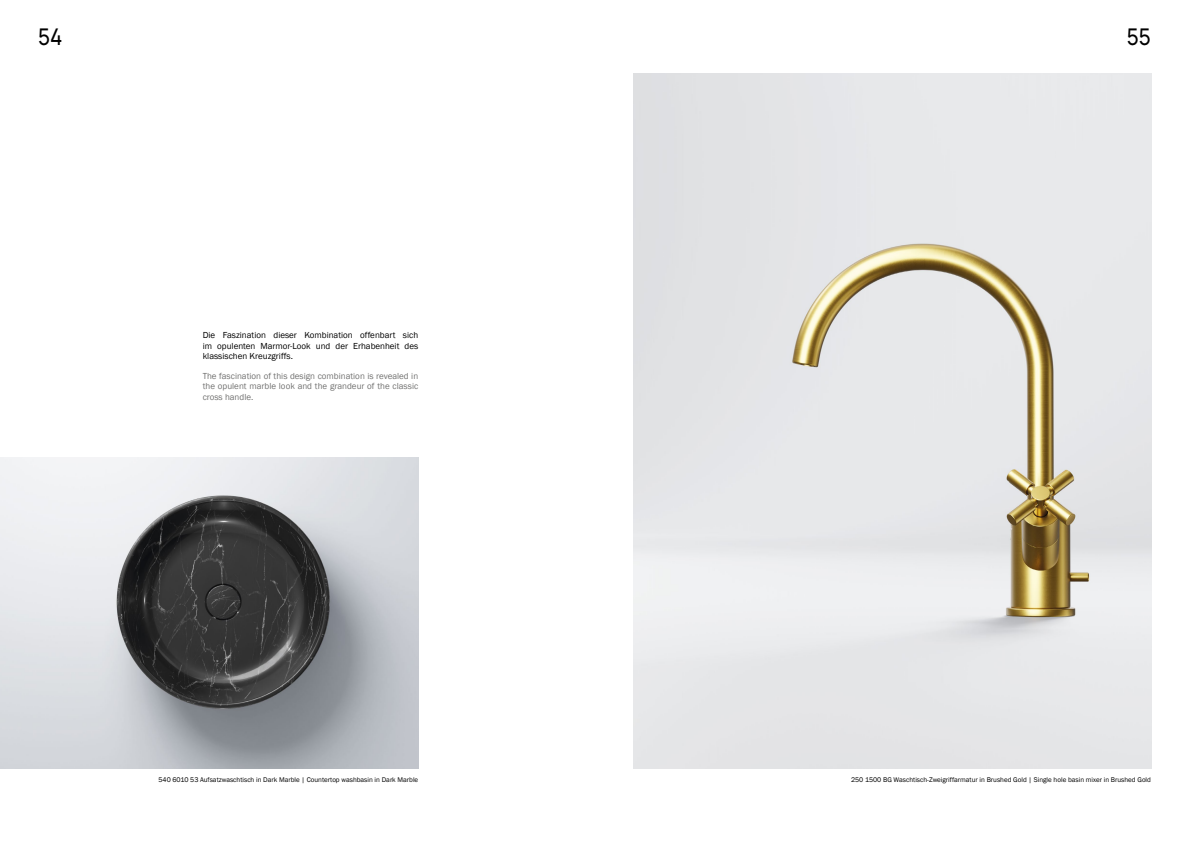
<style>
.page{position:relative;width:1191px;height:842px;background:#fff}
.page>*{position:absolute;margin:0;border:0;box-sizing:border-box;transform-origin:0 0}
.t1{font:500 23px "Manrope";color:#000;scale:.9 1}
.t2{font:9px/10.8px "Franklin Gothic";color:#000;text-align:justify}
.t3{font:9px/10.8px "Franklin Gothic";color:#727271;text-align:justify}
.t4{font:7px "Franklin Gothic";color:#000}
</style>
<div class="page">
<img style="left:634px;top:74px;width:517px;height:694px">
<img style="left:0;top:458px;width:418px;height:310px">
<h1 class="t1" style="left:38px;top:19px;width:29px">54</h1>
<h1 class="t1" style="left:1127px;top:19px;width:28px">55</h1>
<p class="t2" style="left:203px;top:329px;width:217px">Die Faszination dieser Kombination offenbart sich im opulenten Marmor-Look und der Erhabenheit des klassischen Kreuzgriffs.</p>
<p class="t3" style="left:203px;top:370px;width:217px">The fascination of this design combination is revealed in the opulent marble look and the grandeur of the classic cross handle.</p>
<p class="t4" style="left:158px;top:775px;width:261px">540 6010 53 Aufsatzwaschtisch in Dark Marble | Countertop washbasin in Dark Marble</p>
<p class="t4" style="left:851px;top:775px;width:301px">250 1500 BG Waschtisch-Zweigriffarmatur in Brushed Gold | Single hole basin mixer in Brushed Gold</p>
</div>
